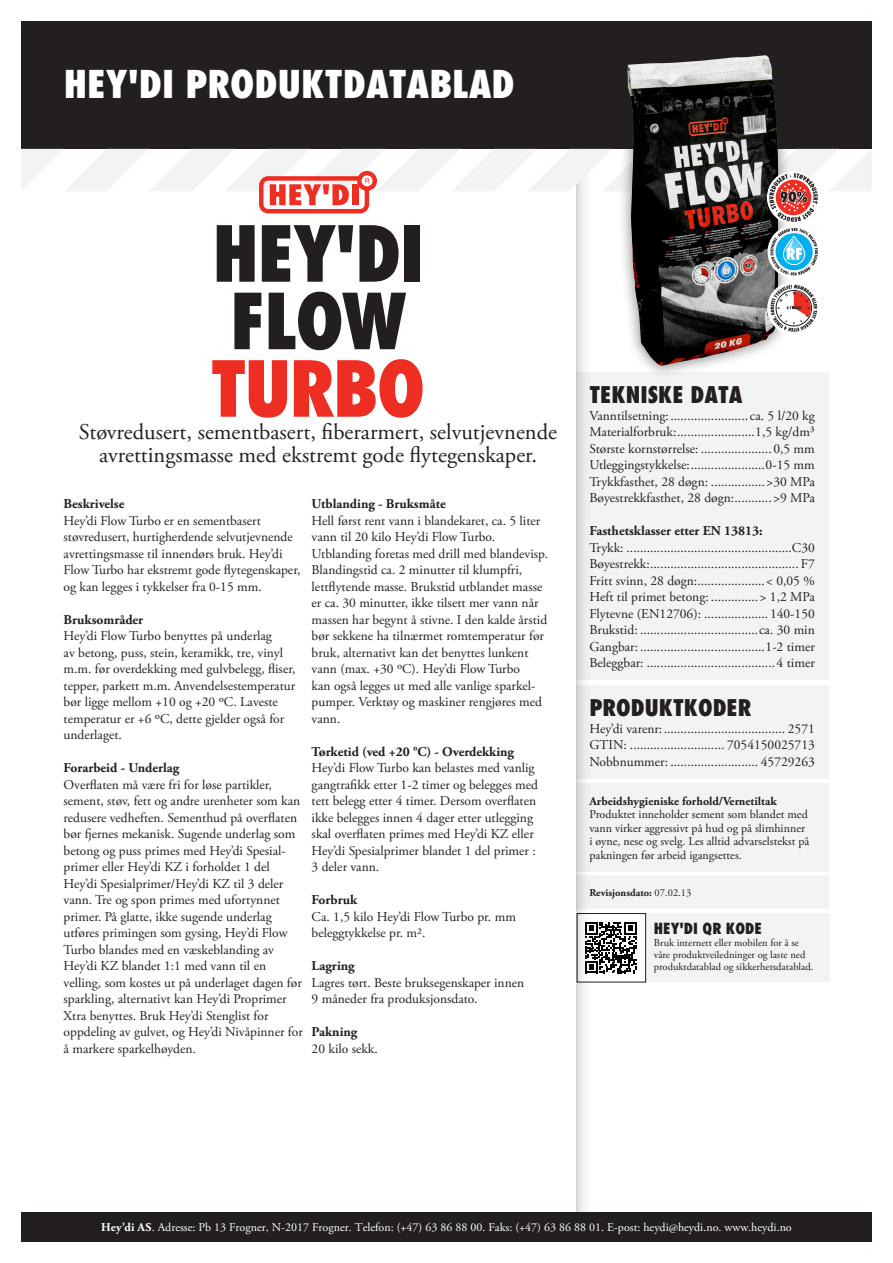
<style>
.page{position:relative;width:893px;height:1263px;background:#fff}
.page>*{position:absolute;margin:0;border:0;box-sizing:border-box;transform-origin:0 0}
.t1{font:800 condensed 75px/67.5px "Futura";letter-spacing:-.025em;color:#231f20}
.t2{font:800 condensed 75px "Futura";letter-spacing:-.025em;color:#ee2e22}
.t3{font:800 condensed 37.5px "Futura";color:#fff}
.t4{font:22.5px "Adobe Garamond Pro";color:#231f20}
.t5{font:800 condensed 22.5px "Futura";color:#231f20}
.t6{font:800 condensed 15px "Futura";color:#231f20}
.t7{font:13.5px/16.5px "Adobe Garamond Pro";color:#231f20}
.t8{font:700 13.5px "Adobe Garamond Pro";color:#231f20}
.t9{font:12px/13.5px "Adobe Garamond Pro";color:#231f20}
.t10{font:12px "Adobe Garamond Pro";color:#fff}
.t11{font:700 12px "Adobe Garamond Pro";color:#231f20}
.t12{font:10.5px/12px "Adobe Garamond Pro";color:#231f20}
.t13{font:700 10.5px "Adobe Garamond Pro";color:#231f20}
.s1{font-family:"Times New Roman"}
.s2{font-weight:400}
.s3{font-weight:700}
</style>
<div class="page">
<div style="left:21px;top:21px;width:851px;height:128px;background:#231f20"></div>
<div style="left:21px;top:1212px;width:851px;height:30px;background:#231f20"></div>
<div style="left:577px;top:913px;width:69px;height:69px;border:1px solid #231f20"></div>
<div style="left:646px;top:913px;width:183px;height:69px;background:#f2f3f4"></div>
<svg style="left:598px;top:922px;width:38px;height:51px"></svg>
<div style="left:577px;top:372px;width:252px;height:308px;background:#f2f3f4"></div>
<div style="left:577px;top:876px;width:252px;height:33px;background:#f2f3f4"></div>
<div style="left:577px;top:685px;width:252px;height:94px;background:#f2f3f4"></div>
<div style="left:577px;top:783px;width:252px;height:88px;background:#f2f3f4"></div>
<svg style="left:577px;top:222px;width:21px;height:990px"></svg>
<div style="left:612px;top:40px;width:179px;height:339px;background:#231f20;opacity:.5"></div>
<img style="left:627px;top:55px;width:152px;height:311px">
<svg style="left:22px;top:149px;width:849px;height:73px"></svg>
<div style="left:767px;top:225px;width:54px;height:53px;background:#fff;border-radius:50%"></div>
<svg style="left:770px;top:228px;width:48px;height:47px"></svg>
<div style="left:767px;top:282px;width:53px;height:53px;background:#fff;border-radius:50%"></div>
<svg style="left:770px;top:285px;width:47px;height:47px"></svg>
<p class="t3" style="left:64px;top:60px;width:452px">HEY'DI PRODUKTDATABLAD</p>
<p class="t1" style="left:212px;top:220px;width:213px">HEY'DI<br>FLOW</p>
<p class="t2" style="left:211px;top:342px;width:216px">TURBO</p>
<p class="t4" style="left:99px;top:441px;width:439px">avrettingsmasse med ekstremt gode flytegenskaper.</p>
<p class="t4" style="left:79px;top:419px;width:480px">Støvredusert, sementbasert, fiberarmert, selvutjevnende</p>
<p class="t8" style="left:64px;top:496px;width:62px">Beskrivelse</p>
<p class="t7" style="left:64px;top:513px;width:238px">Hey’di Flow Turbo er en sementbasert støvredusert, hurtigherdende selvutjevnende avrettingsmasse til innendørs bruk. Hey’di Flow Turbo har ekstremt gode flytegenskaper, og kan legges i tykkelser fra 0-15 mm.</p>
<p class="t8" style="left:64px;top:611px;width:81px">Bruksområder</p>
<p class="t7" style="left:64px;top:628px;width:233px">Hey’di Flow Turbo benyttes på underlag<br>av betong, puss, stein, keramikk, tre, vinyl m.m. før overdekking med gulvbelegg, fliser, tepper, parkett m.m. Anvendelsestemperatur bør ligge mellom +10 og +20 oC. Laveste temperatur er +6 oC, dette gjelder også for underlaget.</p>
<p class="t8" style="left:64px;top:760px;width:117px">Forarbeid - Underlag</p>
<p class="t7" style="left:64px;top:777px;width:210px">Overflaten må være fri for løse partikler,</p>
<p class="t7" style="left:64px;top:793px;width:238px">sement, støv, fett og andre urenheter som kan redusere vedheften. Sementhud på overflaten bør fjernes mekanisk. Sugende underlag som betong og puss primes med Hey’di Spesial&shy;primer eller Hey’di KZ i forholdet 1 del Hey’di Spesialprimer/Hey’di KZ til 3 deler vann. Tre og spon primes med ufortynnet primer. På glatte, ikke sugende underlag utføres primingen som gysing, Hey’di Flow Turbo blandes med en væskeblanding av Hey’di KZ blandet 1:1 med vann til en</p>
<p class="t7" style="left:64px;top:975px;width:241px">velling, som kostes ut på underlaget dagen før sparkling, alternativt kan Hey’di Proprimer Xtra benyttes. Bruk Hey’di Stenglist for oppdeling av gulvet, og Hey’di Nivåpinner for å markere sparkelhøyden.</p>
<p class="t8" style="left:312px;top:496px;width:136px">Utblanding - Bruksmåte</p>
<p class="t7" style="left:312px;top:513px;width:230px">Hell først rent vann i blandekaret, ca. 5 liter vann til 20 kilo Hey’di Flow Turbo.</p>
<p class="t7" style="left:312px;top:546px;width:238px">Utblanding foretas med drill med blandevisp.<br>Blandingstid ca. 2 minutter til klumpfri, lettflytende masse. Brukstid utblandet masse er ca. 30 minutter, ikke tilsett mer vann når massen har begynt å stivne. I den kalde årstid bør sekkene ha tilnærmet romtemperatur før bruk, alternativt kan det benyttes lunkent vann (max. +30 oC). Hey’di Flow Turbo</p>
<p class="t7" style="left:312px;top:678px;width:232px">kan også legges ut med alle vanlige sparkel&shy;pumper. Verktøy og maskiner rengjøres med vann.</p>
<p class="t8" style="left:312px;top:743px;width:204px">Tørketid (ved +20 <span class="s1">º</span>C) - Overdekking</p>
<p class="t7" style="left:312px;top:760px;width:228px">Hey’di Flow Turbo kan belastes med vanlig gangtrafikk etter 1-2 timer og belegges med tett belegg etter 4 timer. Dersom overflaten ikke belegges innen 4 dager etter utlegging skal overflaten primes med Hey’di KZ eller Hey’di Spesialprimer blandet 1 del primer :</p>
<p class="t7" style="left:312px;top:859px;width:69px">3 deler vann.</p>
<p class="t8" style="left:312px;top:892px;width:47px">Forbruk</p>
<p class="t7" style="left:312px;top:909px;width:206px">Ca. 1,5 kilo Hey’di Flow Turbo pr. mm</p>
<p class="t7" style="left:312px;top:925px;width:115px">beleggtykkelse pr. m2.</p>
<p class="t8" style="left:312px;top:958px;width:45px">Lagring</p>
<p class="t7" style="left:312px;top:975px;width:214px">Lagres tørt. Beste bruksegenskaper innen</p>
<p class="t7" style="left:312px;top:991px;width:168px">9 måneder fra produksjonsdato.</p>
<p class="t8" style="left:312px;top:1024px;width:47px">Pakning</p>
<p class="t7" style="left:312px;top:1041px;width:68px">20 kilo sekk.</p>
<p class="t5" style="left:589px;top:381px;width:155px">TEKNISKE DATA</p>
<p class="t7" style="left:589px;top:407px;width:227px">Vanntilsetning:....................... ca. 5 l/20 kg</p>
<p class="t7" style="left:589px;top:424px;width:227px">Materialforbruk:.......................1,5 kg/dm³</p>
<p class="t7" style="left:589px;top:440px;width:227px">Største kornstørrelse: .....................0,5 mm</p>
<p class="t7" style="left:589px;top:457px;width:227px">Utleggingstykkelse:......................0-15 mm</p>
<p class="t7" style="left:589px;top:473px;width:227px">Trykkfasthet, 28 døgn: ................&gt;30 MPa</p>
<p class="t7" style="left:589px;top:490px;width:227px">Bøyestrekkfasthet, 28 døgn:...........&gt;9 MPa</p>
<p class="t8" style="left:589px;top:523px;width:175px">Fasthetsklasser etter EN 13813:</p>
<p class="t7" style="left:589px;top:539px;width:227px">Trykk: .................................................C30</p>
<p class="t7" style="left:589px;top:556px;width:227px">Bøyestrekk:............................................ F7</p>
<p class="t7" style="left:589px;top:572px;width:227px">Fritt svinn, 28 døgn:....................&lt; 0,05 %</p>
<p class="t7" style="left:589px;top:589px;width:227px">Heft til primet betong: ..............&gt; 1,2 MPa</p>
<p class="t7" style="left:589px;top:605px;width:227px">Flytevne (EN12706): ...................140-150</p>
<p class="t7" style="left:589px;top:622px;width:227px">Brukstid: ...................................ca. 30 min</p>
<p class="t7" style="left:589px;top:638px;width:227px">Gangbar: .....................................1-2 timer</p>
<p class="t7" style="left:589px;top:655px;width:227px">Beleggbar: ......................................4 timer</p>
<p class="t5" style="left:589px;top:694px;width:163px">PRODUKTKODER</p>
<p class="t7" style="left:589px;top:721px;width:227px">Hey’di varenr:.................................... 2571</p>
<p class="t7" style="left:589px;top:737px;width:227px">GTIN: ............................ 7054150025713</p>
<p class="t7" style="left:589px;top:754px;width:227px">Nobbnummer: .......................... 45729263</p>
<p class="t11" style="left:589px;top:794px;width:189px">Arbeidshygieniske forhold/Vernetiltak</p>
<p class="t9" style="left:589px;top:808px;width:221px">Produktet inneholder sement som blandet med vann virker aggressivt på hud og på slimhinner i øyne, nese og svelg. Les alltid advarselstekst på pakningen før arbeid igangsettes.</p>
<p class="t13" style="left:589px;top:887px;width:103px">Revisjonsdato: <span class="s2">07.02.13</span></p>
<p class="t6" style="left:654px;top:919px;width:110px">HEY'DI QR KODE</p>
<p class="t12" style="left:654px;top:937px;width:161px">Bruk internett eller mobilen for å se våre produktveiledninger og laste ned produktdatablad og sikkerhetsdatablad.</p>
<p class="t10" style="left:101px;top:1220px;width:692px"><span class="s3">Hey'di AS</span>. Adresse: Pb 13 Frogner, N-2017 Frogner. Telefon: (+47) 63 86 88 00. Faks: (+47) 63 86 88 01. E-post: heydi@heydi.no. www.heydi.no</p>
</div>
